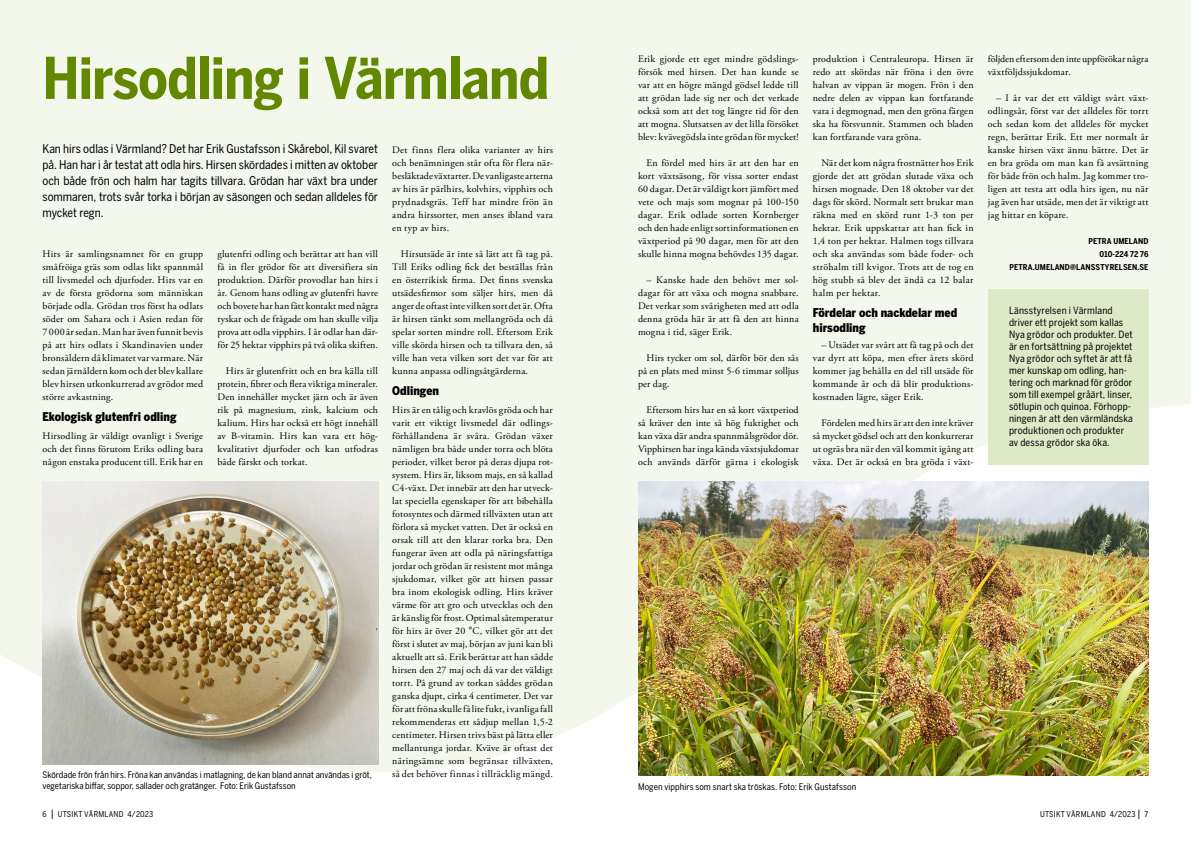
<style>
.page{position:relative;width:1191px;height:842px;background:#fff}
.page>*{position:absolute;margin:0;border:0;box-sizing:border-box;transform-origin:0 0}
.Rubrik_1{font:700 57px "Benton Sans Cond";letter-spacing:-.015em;color:#628700}
.Ingress{font:12px/16px "Benton Sans Cond";letter-spacing:-.005em;color:#000;text-align:justify}
.Underrubrik_-_H1{font:900 12px/15px "Benton Sans Cond";color:#000}
.Brödtext{font:10px/13px "Adobe Garamond Pro";letter-spacing:.02em;color:#000;text-align:justify}
.Brödtext_utan_indrag{font:10px/13px "Adobe Garamond Pro";letter-spacing:.02em;color:#000;text-align:justify}
.Text-grön{font:10px/12px "Benton Sans Cond";letter-spacing:.015em;color:#000}
.Bildtext{font:9px/10.8px "Benton Sans Cond";color:#000}
.Skribent_Kontakt{font:700 8px "Benton Sans Cond";letter-spacing:.015em;color:#000}
.t1{font:8px "Benton Sans Cond";letter-spacing:.03em;color:#000}
.s1{font-family:"Arial"}
.s2{font-size:10px}
</style>
<div class="page">
<div style="left:0;top:0;width:1191px;height:776px;background:#f4f8ec"></div>
<div style="left:987px;top:289px;width:161px;height:175px;background:#dee9c8"></div>
<img style="left:43px;top:481px;width:335px;height:283px">
<img style="left:638px;top:481px;width:510px;height:295px">
<p class="Brödtext_utan_indrag" style="left:638px;top:53px;width:162px">Erik gjorde ett eget mindre gödslings&shy;försök med hirsen. Det han kunde se var att en högre mängd gödsel ledde till att grödan lade sig ner och det verkade också som att det tog längre tid för den att mogna. Slutsatsen av det lilla försöket blev: kvävegödsla inte grödan för mycket!</p>
<p class="Brödtext" style="left:638px;top:157px;width:162px;text-indent:9px">En fördel med hirs är att den har en kort växtsäsong, för vissa sorter endast 60 dagar. Det är väldigt kort jämfört med vete och majs som mognar på 100-150 dagar. Erik odlade sorten Kornberger och den hade enligt sortinformationen en växtperiod på 90 dagar, men för att den skulle hinna mogna behövdes 135 dagar.</p>
<p class="Brödtext" style="left:638px;top:274px;width:162px;text-indent:9px">– Kanske hade den behövt mer sol&shy;dagar för att växa och mogna snabbare.<br>Det verkar som svårigheten med att odla denna gröda här är att få den att hinna mogna i tid, säger Erik.</p>
<p class="Brödtext" style="left:638px;top:352px;width:162px;text-indent:9px">Hirs tycker om sol, därför bör den sås på en plats med minst 5-6 timmar solljus per dag.</p>
<p class="Brödtext" style="left:638px;top:404px;width:162px;text-indent:9px">Eftersom hirs har en så kort växtperiod så kräver den inte så hög fuktighet och kan växa där andra spannmålsgrödor dör.<br>Vipphirsen har inga kända växtsjukdomar och används därför gärna i ekologisk</p>
<p class="Brödtext" style="left:813px;top:53px;width:162px">produktion i Centraleuropa. Hirsen är redo att skördas när fröna i den övre halvan av vippan är mogen. Frön i den nedre delen av vippan kan fortfarande vara i degmognad, men den gröna färgen ska ha försvunnit. Stammen och bladen kan fortfarande vara gröna.</p>
<p class="Brödtext" style="left:813px;top:157px;width:162px;text-indent:9px">När det kom några frostnätter hos Erik gjorde det att grödan slutade växa och hirsen mognade. Den 18 oktober var det dags för skörd. Normalt sett brukar man räkna med en skörd runt 1-3 ton per hektar. Erik uppskattar att han fick in 1,4 ton per hektar. Halmen togs tillvara och ska användas som både foder- och ströhalm till kvigor. Trots att de tog en hög stubb så blev det ändå ca 12 balar halm per hektar.</p>
<h2 class="Underrubrik_-_H1" style="left:813px;top:305px;width:146px">Fördelar och nackdelar med hirsodling</h2>
<p class="Brödtext" style="left:813px;top:339px;width:162px;text-indent:9px">– Utsädet var svårt att få tag på och det var dyrt att köpa, men efter årets skörd kommer jag behålla en del till utsäde för kommande år och då blir produktions&shy;kostnaden lägre, säger Erik.</p>
<p class="Brödtext" style="left:813px;top:417px;width:162px;text-indent:9px">Fördelen med hirs är att den inte kräver så mycket gödsel och att den konkurrerar ut ogräs bra när den väl kommit igång att växa. Det är också en bra gröda i växt-</p>
<p class="Brödtext" style="left:987px;top:53px;width:162px">följden eftersom den inte uppförökar några växtföljdssjukdomar.</p>
<p class="Brödtext" style="left:987px;top:92px;width:162px;text-indent:9px">– I år var det ett väldigt svårt växt&shy;odlingsår, först var det alldeles för torrt och sedan kom det alldeles för mycket regn, berättar Erik. Ett mer normalt år kanske hirsen växt ännu bättre. Det är en bra gröda om man kan få avsättning för både frön och halm. Jag kommer tro&shy;ligen att testa att odla hirs igen, nu när jag även har utsäde, men det är viktigt att jag hittar en köpare.</p>
<p class="Skribent_Kontakt" style="left:1088px;top:236px;width:62px">PETRA UMELAND</p>
<p class="Skribent_Kontakt" style="left:1099px;top:249px;width:50px">010-224 72 76</p>
<p class="Skribent_Kontakt" style="left:1009px;top:262px;width:140px">PETRA.UMELAND@LANSSTYRELSEN.SE</p>
<p class="Text-grön" style="left:1009px;top:304px;width:125px">Länsstyrelsen i Värmland driver ett projekt som kallas<br>Nya grödor och produkter. Det är en fortsättning på projektet<br>Nya grödor och syftet är att få mer kunskap om odling, han&shy;tering och marknad för grödor som till exempel gråärt, linser, sötlupin och quinoa. Förhopp&shy;ningen är att den värmländska produktionen och produkter av dessa grödor ska öka.</p>
<h1 class="Rubrik_1" style="left:43px;top:45px;width:508px">Hirsodling i Värmland</h1>
<p class="Ingress" style="left:43px;top:141px;width:337px">Kan hirs odlas i Värmland? Det har Erik Gustafsson i Skårebol, Kil svaret på. Han har i år testat att odla hirs. Hirsen skördades i mitten av oktober och både frön och halm har tagits tillvara. Grödan har växt bra under sommaren, trots svår torka i början av säsongen och sedan alldeles för mycket regn.</p>
<p class="Brödtext_utan_indrag" style="left:43px;top:248px;width:162px">Hirs är samlingsnamnet för en grupp småfröiga gräs som odlas likt spannmål till livsmedel och djurfoder. Hirs var en av de första grödorna som människan började odla. Grödan tros först ha odlats söder om Sahara och i Asien redan för 7 000 år sedan. Man har även funnit bevis på att hirs odlats i Skandinavien under bronsåldern då klimatet var varmare. När sedan järnåldern kom och det blev kallare blev hirsen utkonkurrerad av grödor med större avkastning.</p>
<h2 class="Underrubrik_-_H1" style="left:43px;top:409px;width:135px">Ekologisk glutenfri odling</h2>
<p class="Brödtext_utan_indrag" style="left:43px;top:430px;width:162px">Hirsodling är väldigt ovanligt i Sverige och det finns förutom Eriks odling bara någon enstaka producent till. Erik har en</p>
<p class="Brödtext_utan_indrag" style="left:392px;top:144px;width:162px">Det finns flera olika varianter av hirs och benämningen står ofta för flera när&shy;besläktade växtarter. De vanligaste arterna av hirs är pärlhirs, kolvhirs, vipphirs och prydnadsgräs. Teff har mindre frön än andra hirssorter, men anses ibland vara en typ av hirs.</p>
<p class="Brödtext" style="left:392px;top:248px;width:162px;text-indent:9px">Hirsutsäde är inte så lätt att få tag på.<br>Till Eriks odling fick det beställas från en österrikisk firma. Det finns svenska utsädesfirmor som säljer hirs, men då anger de oftast inte vilken sort det är. Ofta är hirsen tänkt som mellangröda och då spelar sorten mindre roll. Eftersom Erik ville skörda hirsen och ta tillvara den, så ville han veta vilken sort det var för att kunna anpassa odlingsåtgärderna.</p>
<h2 class="Underrubrik_-_H1" style="left:392px;top:383px;width:48px">Odlingen</h2>
<p class="Brödtext_utan_indrag" style="left:392px;top:404px;width:162px">Hirs är en tålig och kravlös gröda och har varit ett viktigt livsmedel där odlings&shy;förhållandena är svåra. Grödan växer nämligen bra både under torra och blöta perioder, vilket beror på deras djupa rot&shy;system. Hirs är, liksom majs, en så kallad C4-växt. Det innebär att den har utveck&shy;lat speciella egenskaper för att bibehålla fotosyntes och därmed tillväxten utan att förlora så mycket vatten. Det är också en orsak till att den klarar torka bra. Den fungerar även att odla på näringsfattiga jordar och grödan är resistent mot många sjukdomar, vilket gör att hirsen passar bra inom ekologisk odling. Hirs kräver värme för att gro och utvecklas och den är känslig för frost. Optimal såtemperatur för hirs är över 20 <span class="s1">°</span>C, vilket gör att det först i slutet av maj, början av juni kan bli aktuellt att så. Erik berättar att han sådde hirsen den 27 maj och då var det väldigt torrt. På grund av torkan såddes grödan ganska djupt, cirka 4 centimeter. Det var för att fröna skulle få lite fukt, i vanliga fall rekommenderas ett sådjup mellan 1,5-2 centimeter. Hirsen trivs bäst på lätta eller mellantunga jordar. Kväve är oftast det näringsämne som begränsar tillväxten, så det behöver finnas i tillräcklig mängd.</p>
<p class="Brödtext_utan_indrag" style="left:217px;top:248px;width:162px">glutenfri odling och berättar att han vill få in fler grödor för att diversifiera sin produktion. Därför provodlar han hirs i år. Genom hans odling av glutenfri havre och bovete har han fått kontakt med några tyskar och de frågade om han skulle vilja prova att odla vipphirs. I år odlar han där&shy;för 25 hektar vipphirs på två olika skiften.</p>
<p class="Brödtext" style="left:217px;top:365px;width:162px;text-indent:9px">Hirs är glutenfritt och en bra källa till protein, fibrer och flera viktiga mineraler.<br>Den innehåller mycket järn och är även rik på magnesium, zink, kalcium och kalium. Hirs har också ett högt innehåll av B-vitamin. Hirs kan vara ett hög&shy;kvalitativt djurfoder och kan utfodras både färskt och torkat.</p>
<p class="Bildtext" style="left:43px;top:770px;width:331px">Skördade frön från hirs. Fröna kan användas i matlagning, de kan bland annat användas i gröt, vegetariska biffar, soppor, sallader och gratänger. Foto: Erik Gustafsson</p>
<p class="Bildtext" style="left:638px;top:781px;width:220px">Mogen vipphirs som snart ska tröskas. Foto: Erik Gustafsson</p>
<p class="t1" style="left:43px;top:810px;width:112px">6 <span class="s2">|</span> UTSIKT VÄRMLAND 4/2023</p>
<p class="t1" style="left:1040px;top:810px;width:110px">UTSIKT VÄRMLAND 4/2023 <span class="s2">|</span> 7</p>
</div>
